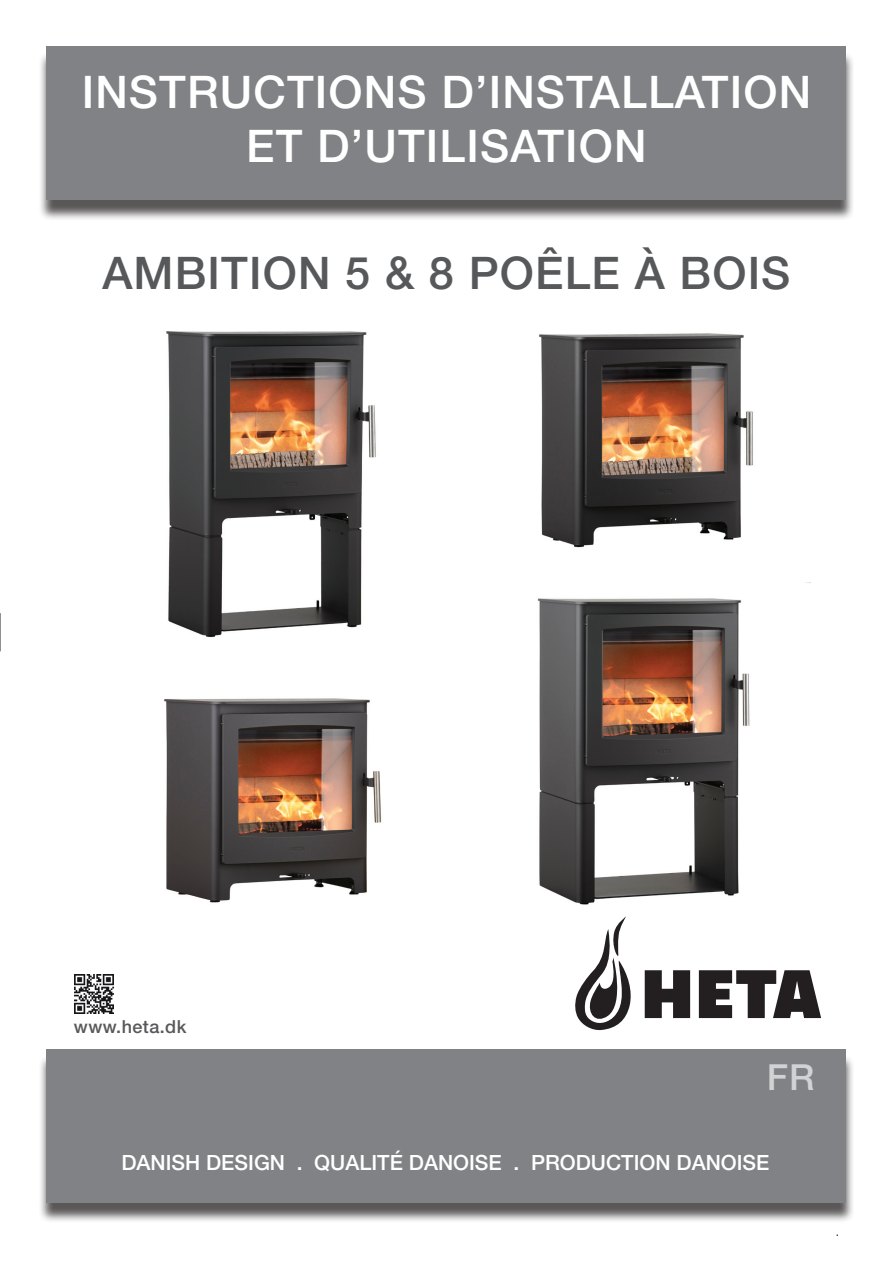
<style>
.page{position:relative;width:893px;height:1263px;background:#fff}
.page>*{position:absolute;margin:0;border:0;box-sizing:border-box;transform-origin:0 0}
.t1{font:500 45px/54px "Helvetica Neue LT Pro";letter-spacing:.025em;color:#fff;text-align:center}
.t2{font:500 45px "Helvetica Neue LT Pro";letter-spacing:.025em;color:#57585a}
.t3{font:500 36px "Helvetica Neue LT Pro";color:#d1d2d4}
.t4{font:500 21px "Helvetica Neue LT Pro";color:#fff}
.t5{font:500 18px "Helvetica Neue LT Pro";letter-spacing:.025em;color:#57585a}
.t6{font:300 18px "Helvetica Neue LT Pro";color:#231f20}
</style>
<div class="page">
<hr style="left:0;top:613px;width:1px;height:38px;background:#231f20">
<div style="left:38px;top:51px;width:816px;height:170px;background:#231f20;opacity:.75"></div>
<div style="left:47px;top:47px;width:799px;height:153px;background:#808285"></div>
<div style="left:38px;top:1054px;width:816px;height:169px;background:#231f20;opacity:.75"></div>
<div style="left:47px;top:1049px;width:799px;height:153px;background:#808285"></div>
<img style="left:75px;top:975px;width:38px;height:38px">
<img style="left:166px;top:331px;width:210px;height:307px">
<img style="left:539px;top:333px;width:214px;height:215px">
<img style="left:537px;top:582px;width:274px;height:323px">
<img style="left:164px;top:698px;width:218px;height:205px">
<svg style="left:575px;top:916px;width:56px;height:115px"></svg>
<svg style="left:645px;top:970px;width:45px;height:48px"></svg>
<svg style="left:699px;top:970px;width:122px;height:48px"></svg>
<h1 class="t1" style="left:82px;top:65px;width:731px">INSTRUCTIONS D’INSTALLATION<br>ET D’UTILISATION</h1>
<h1 class="t2" style="left:103px;top:248px;width:605px">AMBITION 5 &amp; 8 poÊle À bois</h1>
<p class="t5" style="left:74px;top:1016px;width:114px">www.heta.dk</p>
<h2 class="t3" style="left:767px;top:1056px;width:49px">FR</h2>
<p class="t4" style="left:121px;top:1150px;width:650px">DANISH DESIGN . QUALITÉ DANOISE . PRODUCTION DANOISE</p>
<p class="t6" style="left:832px;top:1219px;width:12px">1</p>
</div>
